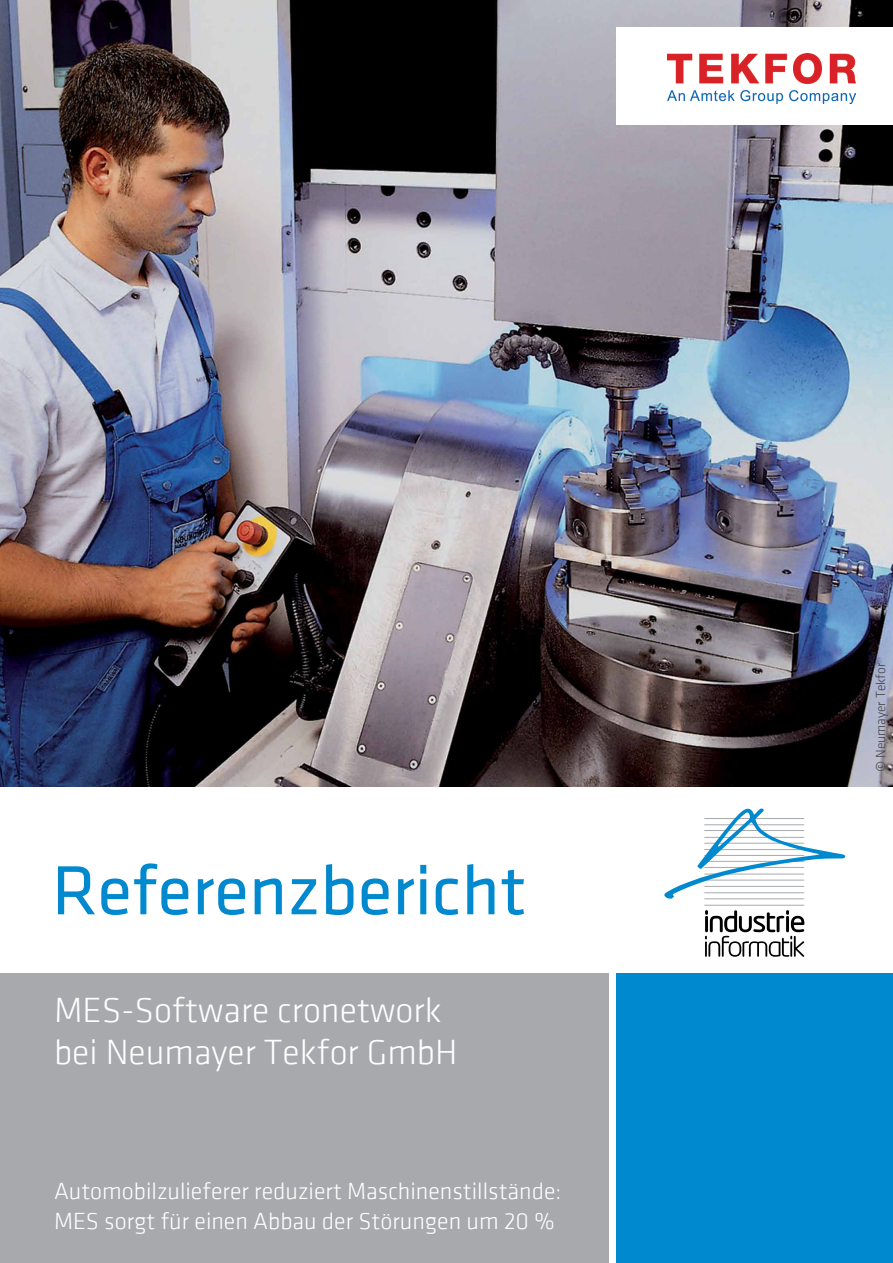
<style>
.page{position:relative;width:893px;height:1263px;background:#fff}
.page>*{position:absolute;margin:0;border:0;box-sizing:border-box;transform-origin:0 0}
.t1{font:72px "Klavika";color:#0089cf}
.t2{font:300 36px/42px "Klavika";color:#fff}
.t3{font:300 24px/30px "Klavika";color:#fff}
.t4{font:300 13.5px "Klavika";color:#414042}
</style>
<div class="page">
<img style="left:0;top:0;width:893px;height:787px">
<div style="left:617px;top:974px;width:276px;height:289px;background:#0089cf"></div>
<div style="left:0;top:974px;width:608px;height:289px;background:#a7a9ac"></div>
<hr style="left:705px;top:905px;width:99px;height:1px;background:#a7a9ac">
<svg style="left:705px;top:910px;width:99px;height:47px"></svg>
<svg style="left:664px;top:808px;width:181px;height:91px"></svg>
<div style="left:617px;top:28px;width:276px;height:97px;background:#fff"></div>
<img style="left:667px;top:53px;width:188px;height:51px">
<h1 class="t1" style="left:52px;top:843px;width:476px">Referenzbericht</h1>
<h2 class="t2" style="left:54px;top:989px;width:405px">MES-Software cronetwork bei Neumayer Tekfor GmbH</h2>
<p class="t3" style="left:54px;top:1175px;width:509px">Automobilzulieferer reduziert Maschinenstillstände:<br>MES sorgt für einen Abbau der Störungen um 20 %</p>
<p class="t4" style="left:872px;top:772px;width:111px;rotate:-90deg">© Neumayer Tekfor</p>
</div>
